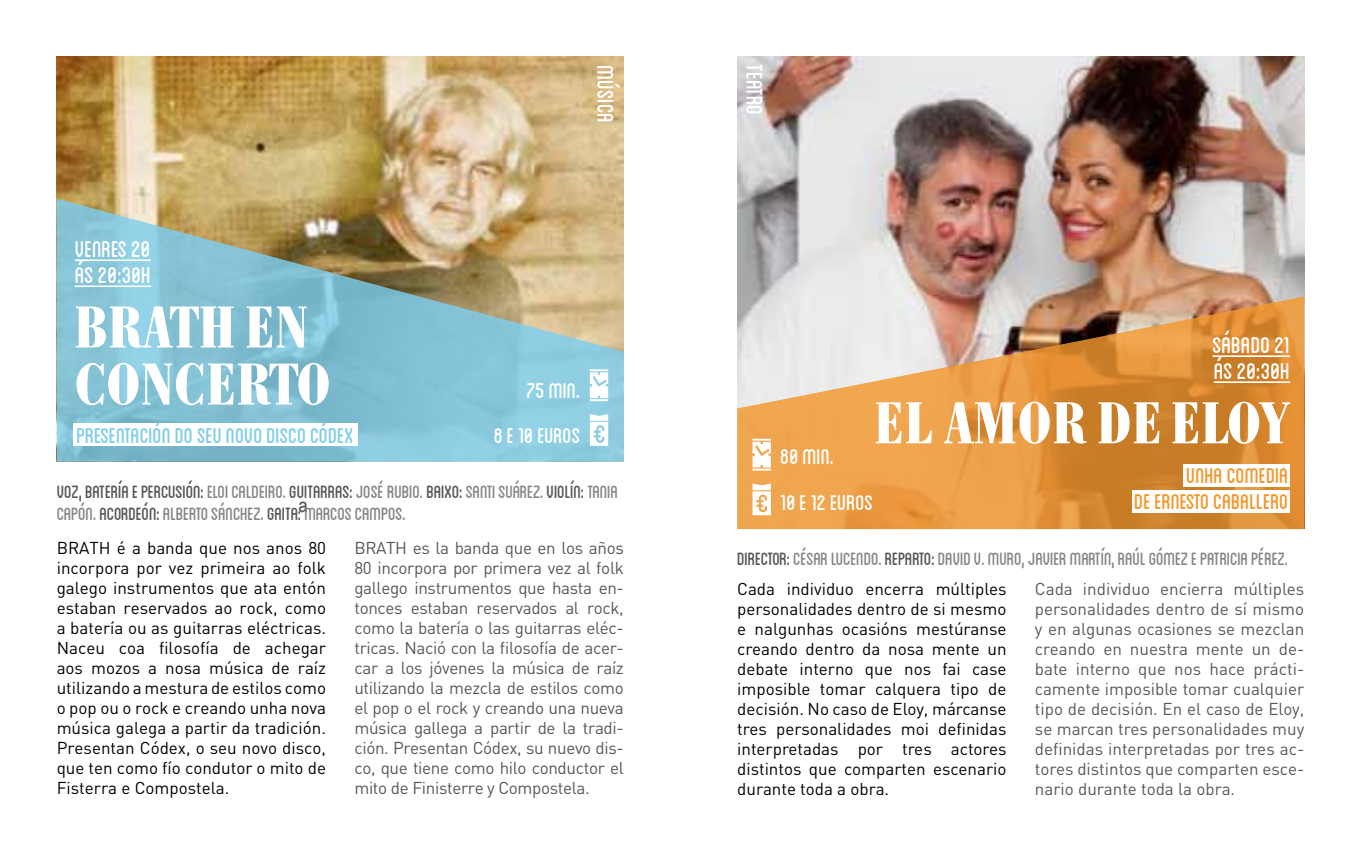
<style>
.page{position:relative;width:1361px;height:851px;background:#fff}
.page>*{position:absolute;margin:0;border:0;box-sizing:border-box;transform-origin:0 0}
.t1{font:700 condensed 58px/57px "Bodoni BE";letter-spacing:.02em;color:#fff}
.t2{font:32px/26px "Blanch Caps";letter-spacing:-.01em;color:#fff}
.t3{font:30px "Blanch Caps";letter-spacing:-.01em;color:#fff}
.t4{font:30px "Blanch Caps";letter-spacing:-.01em;color:#81cee9}
.t5{font:30px/26px "Blanch Caps";letter-spacing:-.01em;color:#f3972e;text-align:right}
.t6{font:25px/22px "Blanch Caps";letter-spacing:-.015em;color:#878787}
.t7{font:17px/20px "DIN";letter-spacing:-.02em;color:#575756;text-align:justify}
.t8{font:17px/20px "DIN";color:#000;text-align:justify}
.s1{color:#575756}
</style>
<div class="page">
<img style="left:737px;top:57px;width:567px;height:239px">
<img style="left:57px;top:57px;width:567px;height:405px">
<svg style="left:57px;top:198px;width:567px;height:263px;background:#95b8b6"></svg>
<svg style="left:590px;top:414px;width:18px;height:32px"></svg>
<svg style="left:590px;top:369px;width:18px;height:32px"></svg>
<hr style="left:75px;top:259px;width:76px;height:2px;background:#fff">
<hr style="left:75px;top:285px;width:76px;height:2px;background:#fff">
<div style="left:73px;top:423px;width:284px;height:23px;background:#fff"></div>
<svg style="left:737px;top:296px;width:567px;height:233px;background:#dd9f5d"></svg>
<hr style="left:1212px;top:355px;width:78px;height:2px;background:#fff">
<hr style="left:1213px;top:381px;width:77px;height:2px;background:#fff">
<svg style="left:752px;top:483px;width:19px;height:32px"></svg>
<svg style="left:752px;top:438px;width:19px;height:32px"></svg>
<div style="left:1183px;top:464px;width:107px;height:22px;background:#fff"></div>
<div style="left:1132px;top:490px;width:158px;height:22px;background:#fff"></div>
<h2 class="t2" style="left:75px;top:235px;width:78px">Venres 20 ás 20:30H</h2>
<h1 class="t1" style="left:75px;top:300px;width:257px">BRATH EN<br>CONCERTO</h1>
<h3 class="t4" style="left:77px;top:421px;width:279px">Presentación do seu novo disco Códex</h3>
<h2 class="t2" style="left:620px;top:65px;width:59px;rotate:90deg">Música</h2>
<h3 class="t3" style="left:526px;top:377px;width:56px">75 MIN.</h3>
<h3 class="t3" style="left:494px;top:422px;width:88px">8 E 10 EUROS</h3>
<h3 class="t6" style="left:57px;top:480px;width:563px"><span class="s1">VOZ, BATERÍA E PERCUSIÓN:</span> Eloi Caldeiro. <span class="s1">GUITARRAS:</span> José Rubio. <span class="s1">BAIXO:</span> Santi Suárez. <span class="s1">VIOLÍN:</span> Tania<br>Capón. <span class="s1">ACORDEÓN:</span> Alberto Sánchez. <span class="s1">GAITA:</span> Marcos Campos.</h3>
<p class="t8" style="left:57px;top:537px;width:271px">BRATH é a banda que nos anos 80 incorpora por vez primeira ao folk galego instrumentos que ata entón estaban reservados ao rock, como a batería ou as guitarras eléctricas.<br>Naceu coa filosofía de achegar aos mozos a nosa música de raíz utilizando a mestura de estilos como o pop ou o rock e creando unha nova música galega a partir da tradición.<br>Presentan Códex, o seu novo disco, que ten como fío condutor o mito de Fisterra e Compostela.</p>
<p class="t7" style="left:354px;top:537px;width:271px">BRATH es la banda que en los años 80 incorpora por primera vez al folk gallego instrumentos que hasta en&shy;tonces estaban reservados al rock, como la batería o las guitarras eléc&shy;tricas. Nació con la filosofía de acer&shy;car a los jóvenes la música de raíz utilizando la mezcla de estilos como el pop o el rock y creando una nueva música gallega a partir de la tradi&shy;ción. Presentan Códex, su nuevo dis&shy;co, que tiene como hilo conductor el mito de Finisterre y Compostela.</p>
<h2 class="t2" style="left:768px;top:64px;width:53px;rotate:90deg">Teatro</h2>
<h3 class="t3" style="left:780px;top:442px;width:55px">80 MIN.</h3>
<h2 class="t2" style="left:1212px;top:331px;width:79px">Sábado 21 ás 20:30H</h2>
<h1 class="t1" style="left:875px;top:396px;width:417px">EL AMOR DE ELOY</h1>
<h3 class="t3" style="left:780px;top:488px;width:94px">10 E 12 EUROS</h3>
<h3 class="t5" style="left:1134px;top:461px;width:156px">UNHA COMEDIA<br>DE ERNESTO CABALLERO</h3>
<h3 class="t6" style="left:737px;top:546px;width:552px"><span class="s1">DIRECTOR:</span> César Lucendo. <span class="s1">REPARTO:</span> David V. Muro, Javier Martín, Raúl Gómez e Patricia Pérez.</h3>
<p class="t8" style="left:737px;top:578px;width:271px">Cada individuo encerra múltiples personalidades dentro de si mesmo e nalgunhas ocasións mestúranse creando dentro da nosa mente un debate interno que nos fai case imposible tomar calquera tipo de decisión. No caso de Eloy, márcanse tres personalidades moi definidas interpretadas por tres actores distintos que comparten escenario durante toda a obra.</p>
<p class="t7" style="left:1035px;top:578px;width:271px">Cada individuo encierra múltiples personalidades dentro de sí mismo y en algunas ocasiones se mezclan creando en nuestra mente un de&shy;bate interno que nos hace prácti&shy;camente imposible tomar cualquier tipo de decisión. En el caso de Eloy, se marcan tres personalidades muy definidas interpretadas por tres ac&shy;tores distintos que comparten esce&shy;nario durante toda la obra.</p>
</div>
